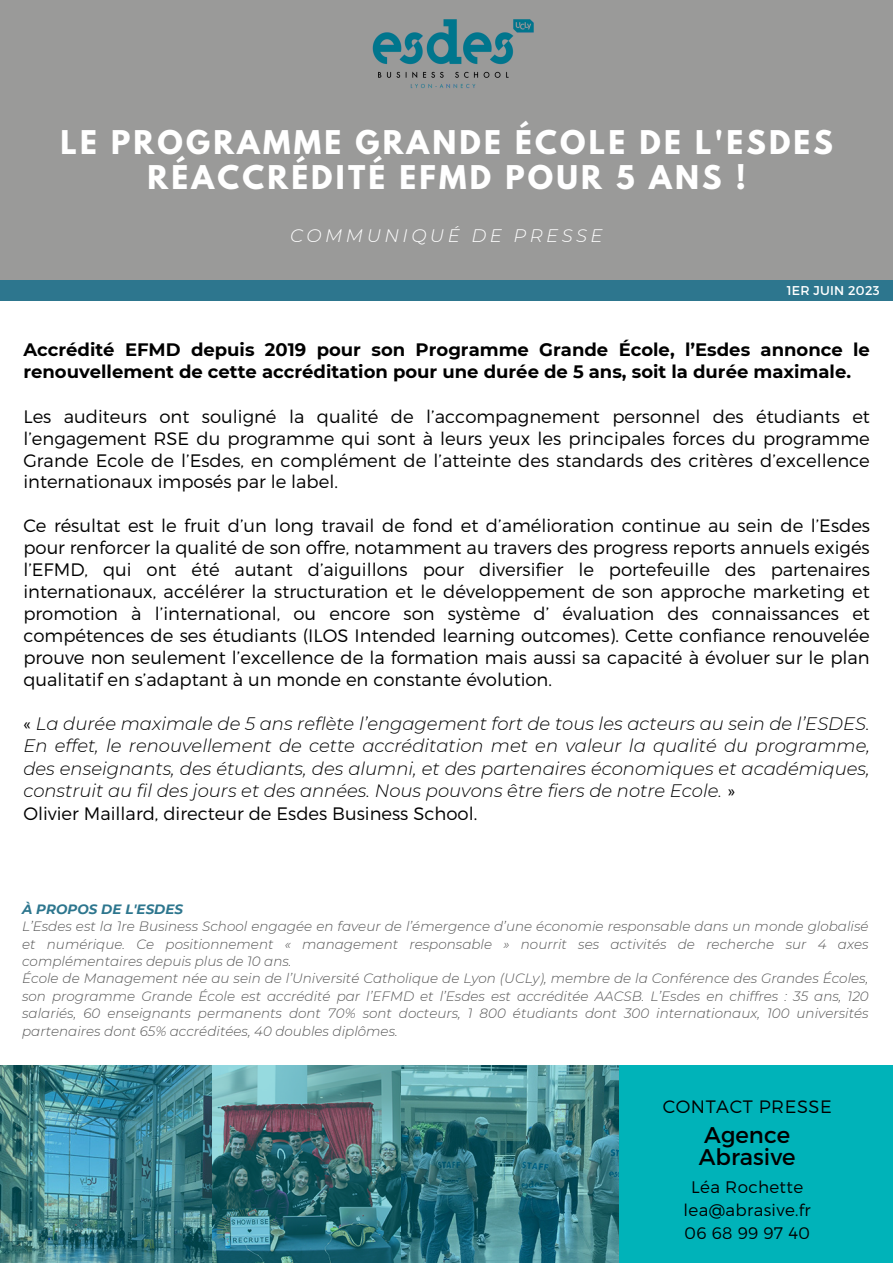
<style>
.page{position:relative;width:893px;height:1263px;background:#fff}
.page>*{position:absolute;margin:0;border:0;box-sizing:border-box;transform-origin:0 0}
.t1{font:700 28.95px/35.5px "League Spartan";letter-spacing:.11em;color:#fff;text-align:center}
.t2{font:22.73px/21.4px "Montserrat";color:#000}
.t3{font:italic 300 18.08px "Montserrat";letter-spacing:.19em;color:#fff}
.t4{font:300 18px/22px "Montserrat";color:#000;text-align:justify}
.t5{font:italic 300 18px/22.5px "Montserrat";color:#000;text-align:justify}
.t6{font:700 18px/22.5px "Montserrat";color:#000}
.t7{font:300 17.92px "Montserrat";letter-spacing:.03em;color:#000}
.t8{font:300 16.73px "Montserrat";letter-spacing:.02em;color:#000}
.t9{font:italic 300 13.5px/17.5px "Montserrat";color:#545454;text-align:justify}
.t10{font:italic 700 13.5px "Montserrat";color:#2d768e}
.t11{font:12.75px "Montserrat";letter-spacing:.02em;color:#fff}
.s1{font-style:normal}
</style>
<div class="page">
<div style="left:0;top:0;width:893px;height:281px;background:#9a9a99"></div>
<div style="left:0;top:281px;width:893px;height:20px;background:#2d768e"></div>
<img style="left:372px;top:19px;width:162px;height:69px">
<img style="left:0;top:1065px;width:401px;height:198px">
<img style="left:401px;top:1065px;width:218px;height:198px">
<div style="left:619px;top:1065px;width:274px;height:198px;background:#00b3b9"></div>
<p class="t1" style="left:60px;top:128px;width:774px">LE PROGRAMME GRANDE ÉCOLE DE L'ESDES<br>RÉACCRÉDITÉ EFMD POUR 5 ANS !</p>
<p class="t3" style="left:290px;top:225px;width:314px">COMMUNIQUÉ DE PRESSE</p>
<p class="t11" style="left:786px;top:282px;width:94px">1ER JUIN 2023</p>
<p class="t6" style="left:23px;top:338px;width:848px">Accrédité EFMD depuis 2019 pour son Programme Grande École, l’Esdes annonce le renouvellement de cette accréditation pour une durée de 5 ans, soit la durée maximale.</p>
<p class="t4" style="left:23px;top:404px;width:848px">Les auditeurs ont souligné la qualité de l’accompagnement personnel des étudiants et l’engagement RSE du programme qui sont à leurs yeux les principales forces du programme Grande Ecole de l’Esdes, en complément de l’atteinte des standards des critères d’excellence internationaux imposés par le label.</p>
<p class="t4" style="left:23px;top:514px;width:848px">Ce résultat est le fruit d’un long travail de fond et d’amélioration continue au sein de l’Esdes pour renforcer la qualité de son offre, notamment au travers des progress reports annuels exigés l’EFMD, qui ont été autant d’aiguillons pour diversifier le portefeuille des partenaires internationaux, accélérer la structuration et le développement de son approche marketing et promotion à l’international, ou encore son système d’ évaluation des connaissances et compétences de ses étudiants (ILOS Intended learning outcomes). Cette confiance renouvelée prouve non seulement l’excellence de la formation mais aussi sa capacité à évoluer sur le plan qualitatif en s’adaptant à un monde en constante évolution.</p>
<p class="t5" style="left:23px;top:712px;width:848px"><span class="s1">«</span> La durée maximale de 5 ans reflète l’engagement fort de tous les acteurs au sein de l’ESDES.<br>En effet, le renouvellement de cette accréditation met en valeur la qualité du programme, des enseignants, des étudiants, des alumni, et des partenaires économiques et académiques, construit au fil des jours et des années. Nous pouvons être fiers de notre Ecole. <span class="s1">»</span></p>
<p class="t4" style="left:23px;top:802px;width:455px">Olivier Maillard, directeur de Esdes Business School.</p>
<p class="t10" style="left:22px;top:900px;width:162px">À PROPOS DE L'ESDES</p>
<p class="t9" style="left:22px;top:917px;width:848px">L’Esdes est la 1re Business School engagée en faveur de l’émergence d’une économie responsable dans un monde globalisé et numérique. Ce positionnement « management responsable » nourrit ses activités de recherche sur 4 axes complémentaires depuis plus de 10 ans.</p>
<p class="t9" style="left:22px;top:970px;width:848px">École de Management née au sein de l’Université Catholique de Lyon (UCLy), membre de la Conférence des Grandes Écoles, son programme Grande École est accrédité par l’EFMD et l’Esdes est accréditée AACSB. L’Esdes en chiffres : 35 ans, 120 salariés, 60 enseignants permanents dont 70% sont docteurs, 1 800 étudiants dont 300 internationaux, 100 universités partenaires dont 65% accréditées, 40 doubles diplômes.</p>
<p class="t7" style="left:663px;top:1095px;width:170px">CONTACT PRESSE</p>
<p class="t2" style="left:699px;top:1123px;width:98px">Agence<br>Abrasive</p>
<p class="t8" style="left:691px;top:1176px;width:113px">Léa Rochette</p>
<p class="t8" style="left:683px;top:1199px;width:129px">lea@abrasive.fr</p>
<p class="t8" style="left:684px;top:1222px;width:127px">06 68 99 97 40</p>
</div>
